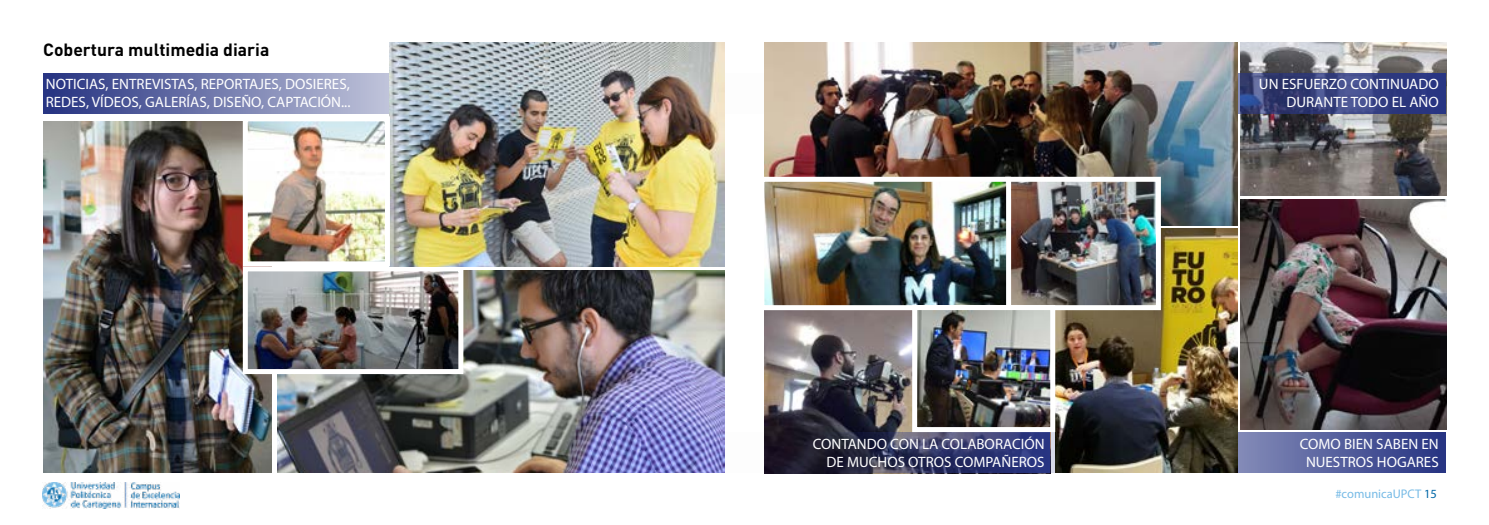
<style>
.page{position:relative;width:1489px;height:525px;background:#fff}
.page>*{position:absolute;margin:0;border:0;box-sizing:border-box;transform-origin:0 0}
.t1{font:700 17.5px "DIN Pro";color:#000}
.t2{font:15px/18px "Myriad Pro";color:#fff;text-align:right}
.t3{font:12.5px "Myriad Pro";color:#77bbe6}
.s1{color:#0067a7}
</style>
<div class="page">
<img style="left:43px;top:482px;width:137px;height:26px">
<img style="left:764px;top:310px;width:148px;height:122px">
<img style="left:1240px;top:200px;width:206px;height:229px">
<img style="left:1240px;top:43px;width:206px;height:153px">
<svg style="left:271px;top:432px;width:1174px;height:40px;background:#5b649f"></svg>
<svg style="left:724px;top:432px;width:326px;height:40px;background:#464869"></svg>
<svg style="left:43px;top:73px;width:1402px;height:40px;background:#666fa2"></svg>
<img style="left:43px;top:122px;width:228px;height:350px">
<img style="left:277px;top:270px;width:447px;height:202px">
<img style="left:249px;top:272px;width:208px;height:96px">
<div style="left:243px;top:266px;width:220px;height:108px;border:5px solid #fff"></div>
<img style="left:390px;top:43px;width:334px;height:223px">
<img style="left:764px;top:43px;width:473px;height:182px">
<img style="left:1055px;top:229px;width:182px;height:243px">
<img style="left:765px;top:183px;width:389px;height:121px">
<div style="left:1005px;top:177px;width:155px;height:133px;border:5px solid #fff"></div>
<div style="left:759px;top:177px;width:252px;height:133px;border:5px solid #fff"></div>
<img style="left:918px;top:311px;width:131px;height:115px">
<div style="left:912px;top:305px;width:143px;height:127px;border:5px solid #fff"></div>
<img style="left:249px;top:122px;width:135px;height:138px">
<div style="left:243px;top:116px;width:147px;height:150px;border:5px solid #fff"></div>
<p class="t1" style="left:43px;top:35px;width:228px">Cobertura multimedia diaria</p>
<p class="t2" style="left:46px;top:75px;width:306px;text-align:left">NOTICIAS, ENTREVISTAS, REPORTAJES, DOSIERES,<br>REDES, VÍDEOS, GALERÍAS, DISEÑO, CAPTACIÓN...</p>
<p class="t2" style="left:1258px;top:75px;width:181px">UN ESFUERZO CONTINUADO<br>DURANTE TODO EL AÑO</p>
<p class="t2" style="left:812px;top:434px;width:233px">CONTANDO CON LA COLABORACIÓN<br>DE MUCHOS OTROS COMPAÑEROS</p>
<p class="t2" style="left:1299px;top:434px;width:140px;text-align:center">COMO BIEN SABEN EN<br>NUESTROS HOGARES</p>
<p class="t3" style="left:1335px;top:486px;width:103px">#comunicaUPCT <span class="s1">15</span></p>
</div>
